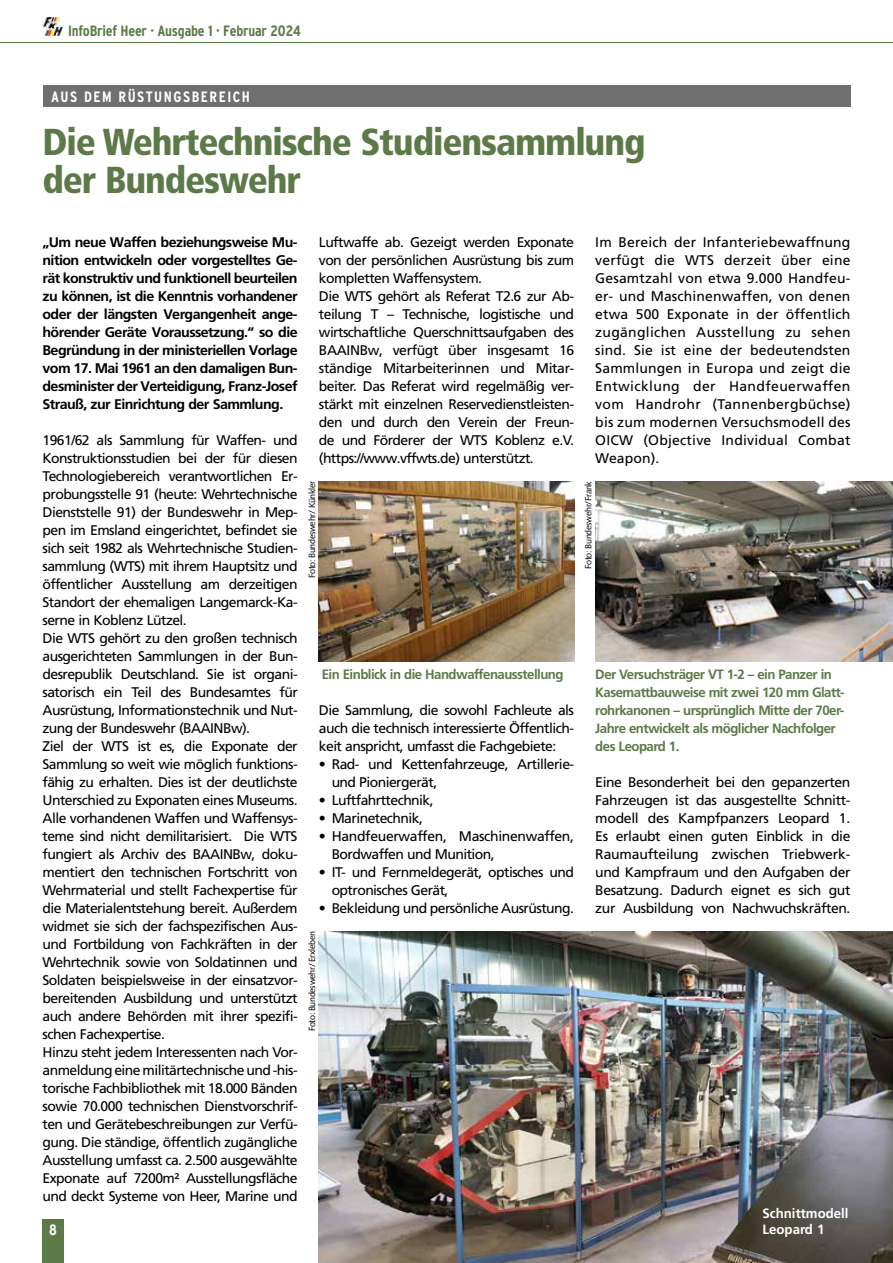
<style>
.page{position:relative;width:893px;height:1263px;background:#fff}
.page>*{position:absolute;margin:0;border:0;box-sizing:border-box;transform-origin:0 0}
.t1{font:900 condensed 37.5px/37.5px "Frutiger";letter-spacing:-.03em;color:#5c7948}
.t2{font:700 condensed 15px "Interstate";letter-spacing:-.015em;color:#5c7948}
.t3{font:700 condensed 15px "Interstate";letter-spacing:.1em;color:#fff}
.t4{font:13.95px/18px "Frutiger LT Pro";letter-spacing:-.04em;color:#000;text-align:justify}
.t5{font:700 13.95px/18px "Frutiger";letter-spacing:-.04em;color:#000;text-align:justify}
.t6{font:13.95px/18px "Frutiger";letter-spacing:-.04em;color:#000}
.t7{font:700 13.5px/18px "Frutiger LT Pro";letter-spacing:-.04em;color:#5c7948}
.t8{font:700 13.5px/16.2px "Frutiger LT Pro";color:#fff}
.t9{font:9px "Syntax";letter-spacing:-.04em;color:#000}
</style>
<div class="page">
<hr style="left:0;top:42px;width:893px;height:1px;background:#5c7948">
<img style="left:43px;top:17px;width:21px;height:19px">
<div style="left:43px;top:1219px;width:21px;height:44px;background:#5c7948"></div>
<div style="left:43px;top:85px;width:807px;height:21px;background:#6f6f6e"></div>
<img style="left:319px;top:482px;width:255px;height:179px">
<img style="left:595px;top:481px;width:298px;height:180px">
<img style="left:319px;top:931px;width:574px;height:332px">
<p class="t2" style="left:68px;top:22px;width:234px">InfoBrief Heer · Ausgabe 1 · Februar 2024</p>
<p class="t3" style="left:51px;top:88px;width:200px">AUS DEM RÜSTUNGSBEREICH</p>
<h1 class="t1" style="left:43px;top:124px;width:605px">Die Wehrtechnische Studiensammlung der Bundeswehr</h1>
<p class="t5" style="left:43px;top:233px;width:257px">„Um neue Waffen beziehungsweise Mu&shy;nition entwickeln oder vorgestelltes Ge&shy;rät konstruktiv und funktionell beurteilen zu können, ist die Kenntnis vorhandener oder der längsten Vergangenheit ange&shy;hörender Geräte Voraussetzung.“ so die Begründung in der ministeriellen Vorlage vom 17. Mai 1961 an den damaligen Bun&shy;desminister der Verteidigung, Franz-Josef Strauß, zur Einrichtung der Sammlung.</p>
<p class="t4" style="left:43px;top:431px;width:257px;text-align:left">1961/62 als Sammlung für Waffen- und Konstruktionsstudien bei der für diesen Technologiebereich verantwortlichen Er&shy;probungsstelle 91 (heute: Wehrtechnische Dienststelle 91) der Bundeswehr in Mep&shy;pen im Emsland eingerichtet, befindet sie sich seit 1982 als Wehrtechnische Studien&shy;sammlung (WTS) mit ihrem Hauptsitz und öffentlicher Ausstellung am derzeitigen Standort der ehemaligen Langemarck-Ka&shy;serne in Koblenz Lützel.<br>Die WTS gehört zu den großen technisch ausgerichteten Sammlungen in der Bun&shy;desrepublik Deutschland. Sie ist organi&shy;satorisch ein Teil des Bundesamtes für Ausrüstung, Informationstechnik und Nut&shy;zung der Bundeswehr (BAAINBw).<br>Ziel der WTS ist es, die Exponate der Sammlung so weit wie möglich funktions&shy;fähig zu erhalten. Dies ist der deutlichste Unterschied zu Exponaten eines Museums.<br>Alle vorhandenen Waffen und Waffensys&shy;teme sind nicht demilitarisiert. Die WTS fungiert als Archiv des BAAINBw, doku&shy;mentiert den technischen Fortschritt von Wehrmaterial und stellt Fachexpertise für die Materialentstehung bereit. Außerdem widmet sie sich der fachspezifischen Aus&shy;und Fortbildung von Fachkräften in der Wehrtechnik sowie von Soldatinnen und Soldaten beispielsweise in der einsatzvor&shy;bereitenden Ausbildung und unterstützt auch andere Behörden mit ihrer spezifi&shy;schen Fachexpertise.<br>Hinzu steht jedem Interessenten nach Vor&shy;anmeldung eine militärtechnische und -his&shy;torische Fachbibliothek mit 18.000 Bänden sowie 70.000 technischen Dienstvorschrif&shy;ten und Gerätebeschreibungen zur Verfü&shy;gung. Die ständige, öffentlich zugängliche Ausstellung umfasst ca. 2.500 ausgewählte Exponate auf 7200m² Ausstellungsfläche und deckt Systeme von Heer, Marine und</p>
<p class="t3" style="left:49px;top:1221px;width:9px">8</p>
<p class="t4" style="left:319px;top:233px;width:257px;text-align:left">Luftwaffe ab. Gezeigt werden Exponate von der persönlichen Ausrüstung bis zum kompletten Waffensystem.<br>Die WTS gehört als Referat T2.6 zur Ab&shy;teilung T – Technische, logistische und wirtschaftliche Querschnittsaufgaben des BAAINBw, verfügt über insgesamt 16 ständige Mitarbeiterinnen und Mitar&shy;beiter. Das Referat wird regelmäßig ver&shy;stärkt mit einzelnen Reservedienstleisten&shy;den und durch den Verein der Freun&shy;de und Förderer der WTS Koblenz e.V. (https://www.vffwts.de) unterstützt.</p>
<p class="t9" style="left:307px;top:578px;width:99px;rotate:-90deg">Foto: Bundeswehr/ Künkler</p>
<p class="t7" style="left:322px;top:665px;width:243px">Ein Einblick in die Handwaffenausstellung</p>
<p class="t4" style="left:319px;top:701px;width:257px">Die Sammlung, die sowohl Fachleute als auch die technisch interessierte Öffentlich&shy;keit anspricht, umfasst die Fachgebiete:</p>
<p class="t6" style="left:332px;top:755px;width:244px;text-indent:-13px">• Rad- und Kettenfahrzeuge, Artillerie&shy;und Pioniergerät,</p>
<p class="t6" style="left:319px;top:791px;width:116px">• Luftfahrttechnik,</p>
<p class="t6" style="left:319px;top:809px;width:106px">• Marinetechnik,</p>
<p class="t6" style="left:332px;top:827px;width:244px;text-indent:-13px">• Handfeuerwaffen, Maschinenwaffen,<br>Bordwaffen und Munition,</p>
<p class="t6" style="left:332px;top:863px;width:244px;text-indent:-13px">• IT- und Fernmeldegerät, optisches und optronisches Gerät,</p>
<p class="t6" style="left:319px;top:899px;width:257px">• Bekleidung und persönliche Ausrüstung.</p>
<p class="t9" style="left:307px;top:1031px;width:102px;rotate:-90deg">Foto: Bundeswehr/ Erxleben</p>
<p class="t4" style="left:595px;top:233px;width:257px">Im Bereich der Infanteriebewaffnung verfügt die WTS derzeit über eine Gesamtzahl von etwa 9.000 Handfeu&shy;er- und Maschinenwaffen, von denen etwa 500 Exponate in der öffentlich zugänglichen Ausstellung zu sehen sind. Sie ist eine der bedeutendsten Sammlungen in Europa und zeigt die Entwicklung der Handfeuerwaffen vom Handrohr (Tannenbergbüchse) bis zum modernen Versuchsmodell des OICW (Objective Individual Combat Weapon).</p>
<p class="t9" style="left:583px;top:569px;width:89px;rotate:-90deg">Foto: Bundeswehr/Frank</p>
<p class="t7" style="left:595px;top:665px;width:251px">Der Versuchsträger VT 1-2 – ein Panzer in Kasemattbauweise mit zwei 120 mm Glatt&shy;rohrkanonen – ursprünglich Mitte der 70er-Jahre entwickelt als möglicher Nachfolger des Leopard 1.</p>
<p class="t4" style="left:595px;top:773px;width:257px">Eine Besonderheit bei den gepanzerten Fahrzeugen ist das ausgestellte Schnitt&shy;modell des Kampfpanzers Leopard 1.<br>Es erlaubt einen guten Einblick in die Raumaufteilung zwischen Triebwerk&shy;und Kampfraum und den Aufgaben der Besatzung. Dadurch eignet es sich gut zur Ausbildung von Nachwuchskräften.</p>
<p class="t8" style="left:763px;top:1205px;width:88px">Schnittmodell<br>Leopard 1</p>
</div>
